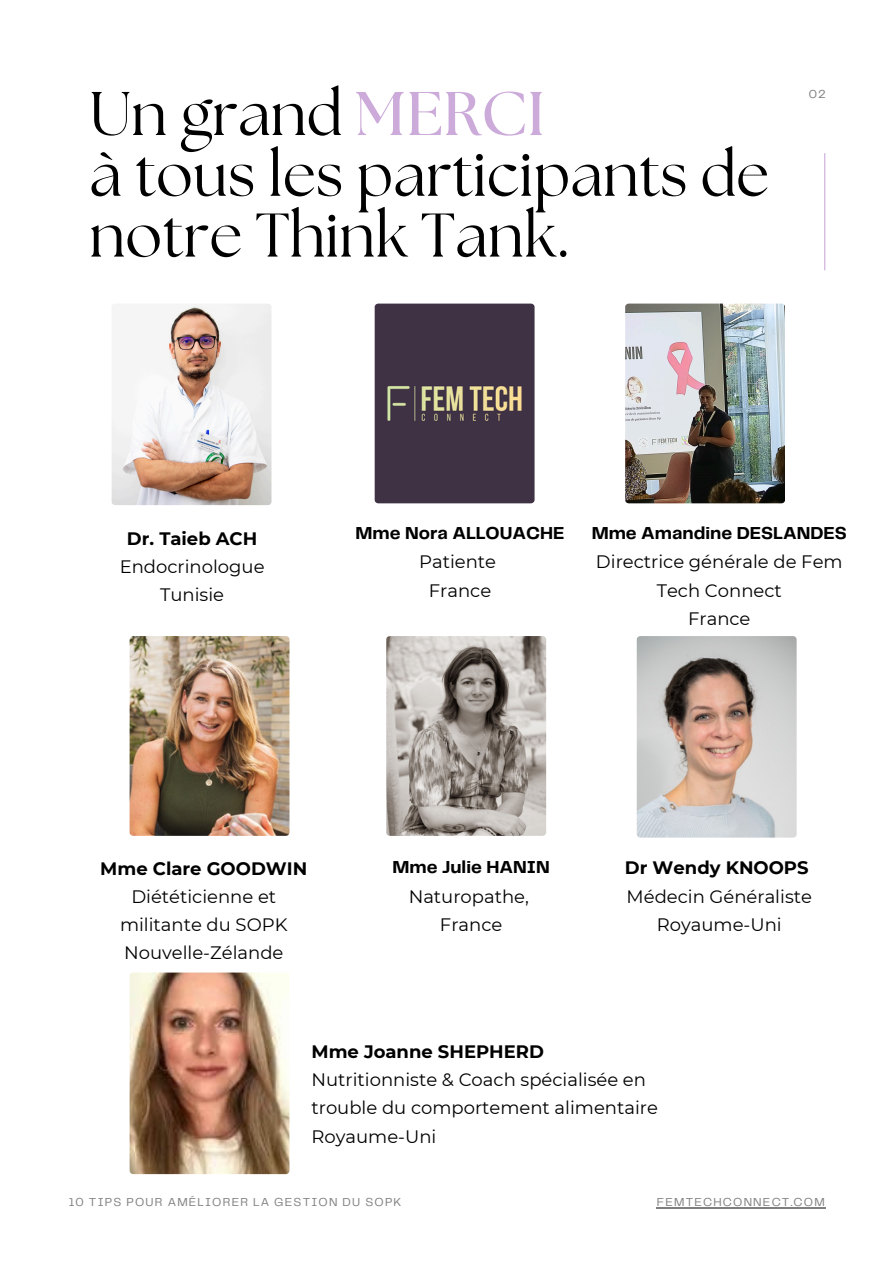
<style>
.page{position:relative;width:894px;height:1264px;background:#fff}
.page>*{position:absolute;margin:0;border:0;box-sizing:border-box;transform-origin:0 0}
.t1{font:61.5px/60.8px "The Seasons";color:#000}
.t2{font:18px/28.2px "Montserrat";color:#000;text-align:center}
.t3{font:700 18px/29.2px "Telegraf";color:#000;text-align:center}
.t4{font:12px "Telegraf";letter-spacing:.1em;color:#7f7f7f}
.s1{font-weight:700;color:#ccaada}
.s2{font-weight:700}
.s3{font-family:"Montserrat";font-weight:400}
.s4{font-family:"Telegraf";font-weight:700}
</style>
<div class="page">
<hr style="left:824px;top:153px;width:1px;height:117px;background:#ccaada">
<img style="left:112px;top:303px;width:159px;height:202px;border-radius:4px">
<hr style="left:656px;top:1207px;width:169px;height:1px;background:#7f7f7f">
<img style="left:636px;top:636px;width:160px;height:201px;border-radius:4px">
<img style="left:129px;top:972px;width:160px;height:202px;border-radius:4px">
<img style="left:625px;top:303px;width:159px;height:200px;border-radius:4px">
<img style="left:386px;top:636px;width:160px;height:199px;border-radius:4px">
<img style="left:374px;top:303px;width:160px;height:200px;border-radius:4px">
<img style="left:129px;top:636px;width:160px;height:199px;border-radius:4px">
<p class="t1" style="left:89px;top:87px;width:681px">Un grand <span class="s1">MERCI<br></span>à tous les participants de notre Think Tank.</p>
<p class="t4" style="left:808px;top:89px;width:19px">02</p>
<p class="t2" style="left:120px;top:524px;width:146px"><span class="s2">Dr. Taieb ACH<br></span>Endocrinologue</p>
<p class="t2" style="left:160px;top:580px;width:65px">Tunisie</p>
<h2 class="t3" style="left:355px;top:519px;width:210px">Mme Nora ALLOUACHE<br><span class="s3">Patiente</span></h2>
<p class="t2" style="left:428px;top:576px;width:64px">France</p>
<p class="t2" style="left:591px;top:518px;width:257px;line-height:28.7px"><span class="s4">Mme Amandine DESLANDES<br></span>Directrice générale de Fem<br>Tech Connect</p>
<p class="t2" style="left:688px;top:604px;width:64px">France</p>
<p class="t2" style="left:100px;top:854px;width:208px"><span class="s2">Mme Clare GOODWIN<br></span>Diététicienne et militante du SOPK</p>
<h2 class="t2" style="left:124px;top:938px;width:161px">Nouvelle-Zélande</h2>
<p class="t3" style="left:392px;top:853px;width:158px">Mme Julie HANIN<br><span class="s3">Naturopathe,</span></p>
<p class="t2" style="left:440px;top:910px;width:64px">France</p>
<p class="t2" style="left:624px;top:853px;width:188px;text-align:left"><span class="s2">Dr Wendy KNOOPS<br></span>Médecin Généraliste</p>
<h2 class="t2" style="left:656px;top:910px;width:126px">Royaume-Uni</h2>
<p class="t2" style="left:311px;top:1037px;width:348px;text-align:left"><span class="s2">Mme Joanne SHEPHERD<br></span>Nutritionniste &amp; Coach spécialisée en trouble du comportement alimentaire</p>
<h2 class="t2" style="left:311px;top:1121px;width:126px">Royaume-Uni</h2>
<p class="t4" style="left:69px;top:1197px;width:334px">10 TIPS POUR AMÉLIORER LA GESTION DU SOPK</p>
<p class="t4" style="left:656px;top:1197px;width:169px">FEMTECHCONNECT.COM</p>
</div>
